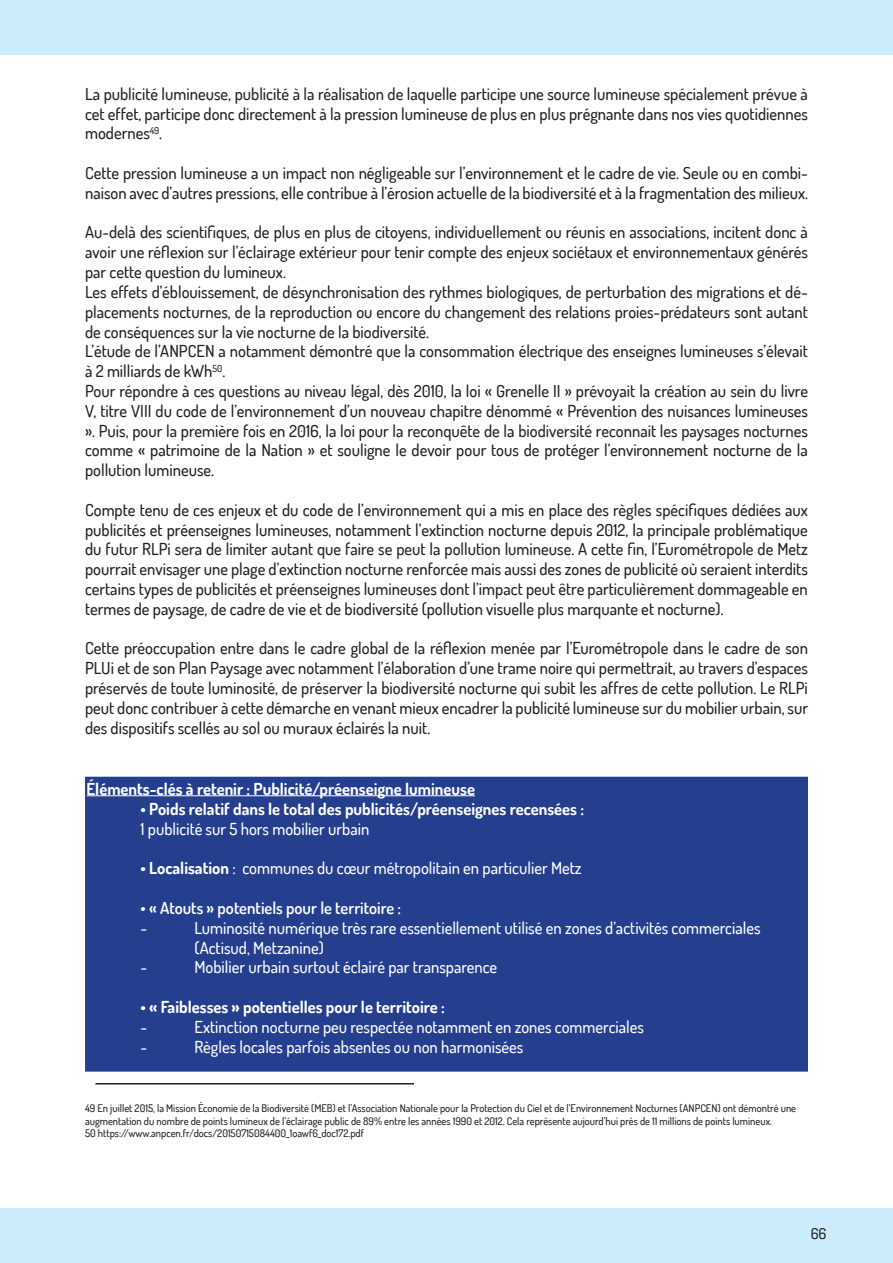
<style>
.page{position:relative;width:893px;height:1263px;background:#fff}
.page>*{position:absolute;margin:0;border:0;box-sizing:border-box;transform-origin:0 0}
.t1{font:500 16.5px/19.8px "Dosis";color:#231f20;text-align:justify}
.t2{font:500 16.5px/19.8px "Dosis";color:#fff}
.t3{font:700 16.5px "Dosis";color:#fff}
.t4{font:600 16.5px "Dosis";color:#fff}
.t5{font:500 15px "Dosis";color:#231f20}
.t6{font:500 10.5px/12.6px "Dosis";color:#231f20}
.s1{font-weight:700}
</style>
<div class="page">
<div style="left:0;top:1209px;width:893px;height:54px;background:#ccecfb"></div>
<hr style="left:95px;top:1083px;width:319px;height:1px;background:#231f20">
<div style="left:86px;top:777px;width:721px;height:294px;background:#253f8e"></div>
<hr style="left:87px;top:795px;width:388px;height:1px;background:#fff">
<div style="left:0;top:0;width:893px;height:54px;background:#ccecfb"></div>
<p class="t1" style="left:85px;top:84px;width:724px">La publicité lumineuse, publicité à la réalisation de laquelle participe une source lumineuse spécialement prévue à cet effet, participe donc directement à la pression lumineuse de plus en plus prégnante dans nos vies quotidiennes modernes<sup>49</sup>.</p>
<p class="t1" style="left:85px;top:163px;width:724px">Cette pression lumineuse a un impact non négligeable sur l’environnement et le cadre de vie. Seule ou en combi&shy;naison avec d’autres pressions, elle contribue à l’érosion actuelle de la biodiversité et à la fragmentation des milieux.</p>
<p class="t1" style="left:85px;top:222px;width:724px;text-align:left">Au-delà des scientifiques, de plus en plus de citoyens, individuellement ou réunis en associations, incitent donc à avoir une réflexion sur l’éclairage extérieur pour tenir compte des enjeux sociétaux et environnementaux générés par cette question du lumineux.<br>Les effets d’éblouissement, de désynchronisation des rythmes biologiques, de perturbation des migrations et dé&shy;placements nocturnes, de la reproduction ou encore du changement des relations proies-prédateurs sont autant de conséquences sur la vie nocturne de la biodiversité.<br>L’étude de l’ANPCEN a notamment démontré que la consommation électrique des enseignes lumineuses s’élevait à 2 milliards de kWh<sup>50</sup>.<br>Pour répondre à ces questions au niveau légal, dès 2010, la loi « Grenelle II » prévoyait la création au sein du livre V, titre VIII du code de l’environnement d’un nouveau chapitre dénommé « Prévention des nuisances lumineuses ». Puis, pour la première fois en 2016, la loi pour la reconquête de la biodiversité reconnait les paysages nocturnes comme « patrimoine de la Nation » et souligne le devoir pour tous de protéger l’environnement nocturne de la pollution lumineuse.</p>
<p class="t1" style="left:85px;top:499px;width:724px">Compte tenu de ces enjeux et du code de l’environnement qui a mis en place des règles spécifiques dédiées aux publicités et préenseignes lumineuses, notamment l’extinction nocturne depuis 2012, la principale problématique du futur RLPi sera de limiter autant que faire se peut la pollution lumineuse. A cette fin, l’Eurométropole de Metz pourrait envisager une plage d’extinction nocturne renforcée mais aussi des zones de publicité où seraient interdits certains types de publicités et préenseignes lumineuses dont l’impact peut être particulièrement dommageable en termes de paysage, de cadre de vie et de biodiversité (pollution visuelle plus marquante et nocturne).</p>
<p class="t1" style="left:85px;top:638px;width:724px">Cette préoccupation entre dans le cadre global de la réflexion menée par l’Eurométropole dans le cadre de son PLUi et de son Plan Paysage avec notamment l’élaboration d’une trame noire qui permettrait, au travers d’espaces préservés de toute luminosité, de préserver la biodiversité nocturne qui subit les affres de cette pollution. Le RLPi peut donc contribuer à cette démarche en venant mieux encadrer la publicité lumineuse sur du mobilier urbain, sur des dispositifs scellés au sol ou muraux éclairés la nuit.</p>
<p class="t3" style="left:87px;top:778px;width:390px">Éléments-clés à retenir : Publicité/préenseigne lumineuse</p>
<p class="t3" style="left:141px;top:798px;width:445px">• Poids relatif dans le total des publicités/préenseignes recensées :</p>
<p class="t2" style="left:141px;top:818px;width:230px">1 publicité sur 5 hors mobilier urbain</p>
<p class="t2" style="left:141px;top:858px;width:443px"><span class="s1">• Localisation</span> : communes du cœur métropolitain en particulier Metz</p>
<p class="t4" style="left:141px;top:897px;width:262px">• « Atouts » potentiels pour le territoire :</p>
<p class="t2" style="left:141px;top:917px;width:8px">-</p>
<p class="t2" style="left:195px;top:917px;width:568px">Luminosité numérique très rare essentiellement utilisé en zones d’activités commerciales (Actisud, Metzanine)</p>
<p class="t2" style="left:141px;top:957px;width:8px">-</p>
<p class="t2" style="left:195px;top:957px;width:304px">Mobilier urbain surtout éclairé par transparence</p>
<p class="t3" style="left:141px;top:996px;width:306px">• « Faiblesses » potentielles pour le territoire :</p>
<p class="t2" style="left:141px;top:1016px;width:8px">-</p>
<p class="t2" style="left:195px;top:1016px;width:451px">Extinction nocturne peu respectée notamment en zones commerciales</p>
<p class="t2" style="left:141px;top:1036px;width:8px">-</p>
<p class="t2" style="left:195px;top:1036px;width:330px">Règles locales parfois absentes ou non harmonisées</p>
<p class="t6" style="left:85px;top:1102px;width:713px">49 En juillet 2015, la Mission Économie de la Biodiversité (MEB) et l’Association Nationale pour la Protection du Ciel et de l’Environnement Nocturnes (ANPCEN) ont démontré une augmentation du nombre de points lumineux de l’éclairage public de 89% entre les années 1990 et 2012. Cela représente aujourd’hui près de 11 millions de points lumineux.<br>50 https://www.anpcen.fr/docs/20150715084400_1oawf6_doc172.pdf</p>
<p class="t5" style="left:811px;top:1223px;width:17px">66</p>
</div>
